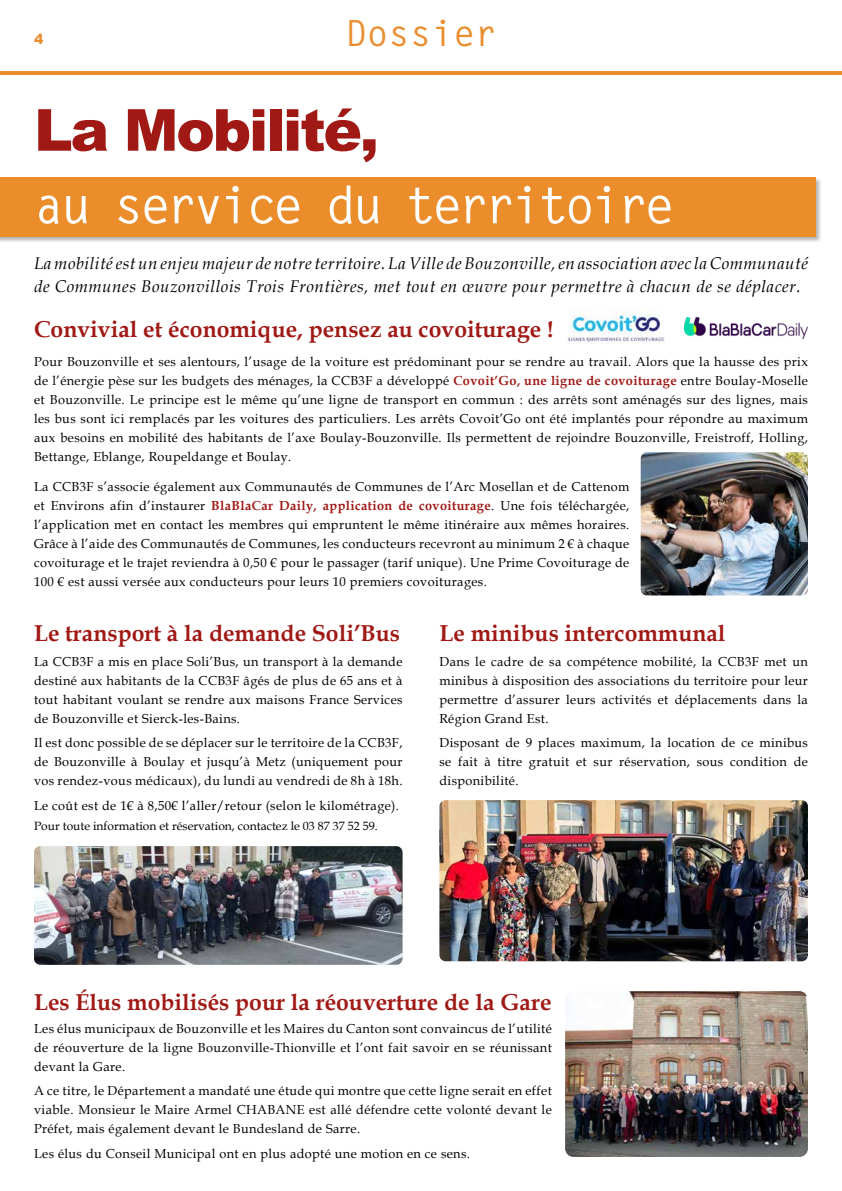
<style>
.page{position:relative;width:842px;height:1191px;background:#fff}
.page>*{position:absolute;margin:0;border:0;box-sizing:border-box;transform-origin:0 0}
.t1{font:900 58px "Arial";letter-spacing:-.04em;color:#a01915}
.t2{font:700 51px "Letter Gothic Std";letter-spacing:-.08em;color:#fff}
.t3{font:700 36px "Letter Gothic Std";color:#ea8d2f}
.t4{font:700 23px "Book Antiqua";color:#a01915}
.t5{font:italic 17px/23px "Book Antiqua";letter-spacing:.03em;color:#000}
.t6{font:900 14px "Arial";color:#ea8d2f}
.t7{font:13px/19px "Book Antiqua";letter-spacing:.03em;color:#000;text-align:justify}
.t8{font:12px "Book Antiqua";color:#000}
.s1{font-weight:700;color:#a01915}
</style>
<div class="page">
<hr style="left:0;top:71px;width:842px;height:4px;background:#ea8d2f">
<div style="left:0;top:177px;width:822px;height:66px;background:#000;opacity:.29"></div>
<div style="left:0;top:177px;width:815px;height:59px;background:#eb8d2b"></div>
<img style="left:685px;top:317px;width:123px;height:21px">
<img style="left:567px;top:310px;width:98px;height:34px">
<img style="left:641px;top:452px;width:167px;height:143px">
<img style="left:34px;top:846px;width:369px;height:118px">
<img style="left:439px;top:800px;width:369px;height:161px">
<img style="left:565px;top:991px;width:243px;height:166px">
<p class="t6" style="left:34px;top:29px;width:11px">4</p>
<h3 class="t3" style="left:345px;top:11px;width:153px">Dossier</h3>
<h1 class="t1" style="left:34px;top:88px;width:346px">La Mobilité,</h1>
<h2 class="t2" style="left:34px;top:174px;width:642px">au service du territoire</h2>
<h3 class="t5" style="left:34px;top:251px;width:775px">La mobilité est un enjeu majeur de notre territoire. La Ville de Bouzonville, en association avec la Communauté de Communes Bouzonvillois Trois Frontières, met tout en œuvre pour permettre à chacun de se déplacer.</h3>
<h3 class="t4" style="left:34px;top:313px;width:521px">Convivial et économique, pensez au covoiturage !</h3>
<p class="t7" style="left:34px;top:352px;width:775px">Pour Bouzonville et ses alentours, l’usage de la voiture est prédominant pour se rendre au travail. Alors que la hausse des prix de l’énergie pèse sur les budgets des ménages, la CCB3F a développé <span class="s1">Covoit’Go, une ligne de covoiturage</span> entre Boulay-Moselle et Bouzonville. Le principe est le même qu’une ligne de transport en commun : des arrêts sont aménagés sur des lignes, mais les bus sont ici remplacés par les voitures des particuliers. Les arrêts Covoit’Go ont été implantés pour répondre au maximum aux besoins en mobilité des habitants de l’axe Boulay-Bouzonville. Ils permettent de rejoindre Bouzonville, Freistroff, Holling, Bettange, Eblange, Roupeldange et Boulay.</p>
<p class="t7" style="left:34px;top:476px;width:597px">La CCB3F s’associe également aux Communautés de Communes de l’Arc Mosellan et de Cattenom et Environs afin d’instaurer <span class="s1">BlaBlaCar Daily, application de covoiturage</span>. Une fois téléchargée, l’application met en contact les membres qui empruntent le même itinéraire aux mêmes horaires.<br>Grâce à l’aide des Communautés de Communes, les conducteurs recevront au minimum 2 € à chaque covoiturage et le trajet reviendra à 0,50 € pour le passager (tarif unique). Une Prime Covoiturage de 100 € est aussi versée aux conducteurs pour leurs 10 premiers covoiturages.</p>
<h3 class="t4" style="left:34px;top:617px;width:368px">Le transport à la demande Soli’Bus</h3>
<p class="t7" style="left:34px;top:651px;width:370px">La CCB3F a mis en place Soli’Bus, un transport à la demande destiné aux habitants de la CCB3F âgés de plus de 65 ans et à tout habitant voulant se rendre aux maisons France Services de Bouzonville et Sierck-les-Bains.</p>
<p class="t7" style="left:34px;top:733px;width:370px">Il est donc possible de se déplacer sur le territoire de la CCB3F, de Bouzonville à Boulay et jusqu’à Metz (uniquement pour vos rendez-vous médicaux), du lundi au vendredi de 8h à 18h.</p>
<p class="t7" style="left:34px;top:795px;width:367px">Le coût est de 1€ à 8,50€ l’aller/retour (selon le kilométrage).</p>
<p class="t8" style="left:34px;top:817px;width:345px">Pour toute information et réservation, contactez le 03 87 37 52 59.</p>
<h3 class="t4" style="left:439px;top:617px;width:288px">Le minibus intercommunal</h3>
<p class="t7" style="left:439px;top:651px;width:370px">Dans le cadre de sa compétence mobilité, la CCB3F met un minibus à disposition des associations du territoire pour leur permettre d’assurer leurs activités et déplacements dans la Région Grand Est.</p>
<p class="t7" style="left:439px;top:733px;width:370px">Disposant de 9 places maximum, la location de ce minibus se fait à titre gratuit et sur réservation, sous condition de disponibilité.</p>
<h3 class="t4" style="left:34px;top:986px;width:519px">Les Élus mobilisés pour la réouverture de la Gare</h3>
<p class="t7" style="left:34px;top:1018px;width:519px">Les élus municipaux de Bouzonville et les Maires du Canton sont convaincus de l’utilité de réouverture de la ligne Bouzonville-Thionville et l’ont fait savoir en se réunissant devant la Gare.</p>
<p class="t7" style="left:34px;top:1081px;width:519px">A ce titre, le Département a mandaté une étude qui montre que cette ligne serait en effet viable. Monsieur le Maire Armel CHABANE est allé défendre cette volonté devant le Préfet, mais également devant le Bundesland de Sarre.</p>
<p class="t7" style="left:34px;top:1144px;width:438px">Les élus du Conseil Municipal ont en plus adopté une motion en ce sens.</p>
</div>
